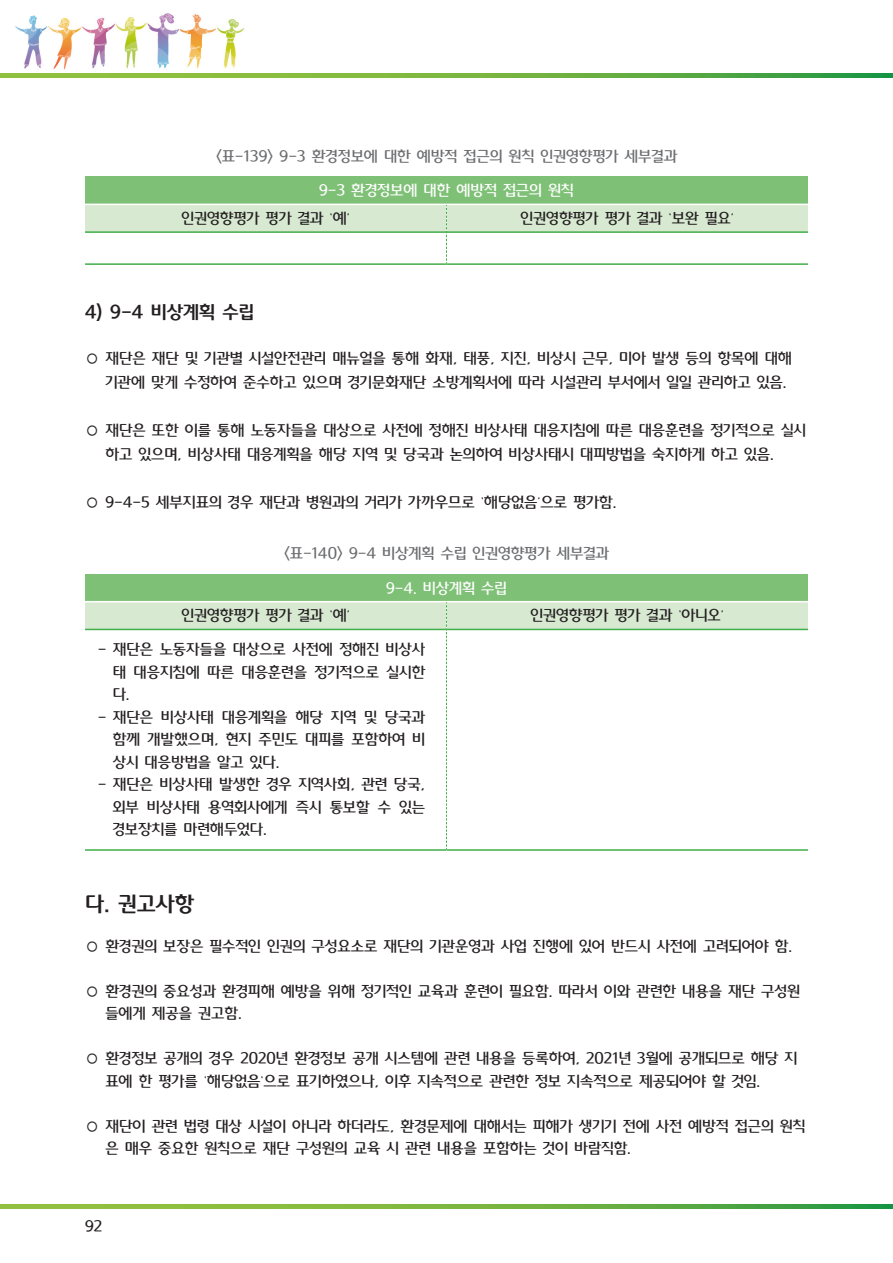
<style>
.page{position:relative;width:893px;height:1263px;background:#fff}
.page>*{position:absolute;margin:0;border:0;box-sizing:border-box;transform-origin:0 0}
.t1{font:21px "LHM";color:#231f20}
.t2{font:18px "LHM";color:#231f20}
.t3{font:15px/22.5px "LHL";color:#231f20}
.t4{font:15px "LHL";color:#6c6d70}
.t5{font:15px "LHL";color:#fff}
</style>
<div class="page">
<img style="left:15px;top:13px;width:230px;height:57px">
<svg style="left:0;top:73px;width:893px;height:5px;background:#6fb340"></svg>
<svg style="left:0;top:1204px;width:892px;height:4px;background:#6fb340"></svg>
<div style="left:85px;top:177px;width:723px;height:27px;background:#7fc077"></div>
<hr style="left:85px;top:263px;width:361px;height:2px;background:#40ae49">
<hr style="left:446px;top:263px;width:362px;height:2px;background:#40ae49">
<svg style="left:85px;top:205px;width:723px;height:59px"></svg>
<div style="left:85px;top:574px;width:723px;height:28px;background:#7fc077"></div>
<hr style="left:85px;top:849px;width:361px;height:2px;background:#40ae49">
<hr style="left:446px;top:849px;width:362px;height:2px;background:#40ae49">
<hr style="left:85px;top:601px;width:361px;height:1px;background:#fff">
<hr style="left:446px;top:601px;width:362px;height:1px;background:#fff">
<svg style="left:85px;top:602px;width:723px;height:247px"></svg>
<p class="t4" style="left:216px;top:148px;width:463px">&lt;표-139&gt; 9-3 환경정보에 대한 예방적 접근의 원칙 인권영향평가 세부결과</p>
<p class="t5" style="left:319px;top:182px;width:256px">9-3 환경정보에 대한 예방적 접근의 원칙</p>
<p class="t3" style="left:182px;top:208px;width:170px">인권영향평가 평가 결과 ‘예’</p>
<p class="t3" style="left:521px;top:208px;width:215px">인권영향평가 평가 결과 ‘보완 필요’</p>
<p class="t2" style="left:85px;top:302px;width:170px">4) 9-4 비상계획 수립</p>
<p class="t3" style="left:105px;top:347px;width:688px;line-height:24px;text-indent:-20px">○ 재단은 재단 및 기관별 시설안전관리 매뉴얼을 통해 화재, 태풍, 지진, 비상시 근무, 미아 발생 등의 항목에 대해 기관에 맞게 수정하여 준수하고 있으며 경기문화재단 소방계획서에 따라 시설관리 부서에서 일일 관리하고 있음.</p>
<p class="t3" style="left:105px;top:419px;width:702px;line-height:24px;text-indent:-20px">○ 재단은 또한 이를 통해 노동자들을 대상으로 사전에 정해진 비상사태 대응지침에 따른 대응훈련을 정기적으로 실시 하고 있으며, 비상사태 대응계획을 해당 지역 및 당국과 논의하여 비상사태시 대피방법을 숙지하게 하고 있음.</p>
<p class="t3" style="left:85px;top:492px;width:533px">○ 9-4-5 세부지표의 경우 재단과 병원과의 거리가 가까우므로 ‘해당없음’으로 평가함.</p>
<p class="t4" style="left:284px;top:545px;width:327px">&lt;표-140&gt; 9-4 비상계획 수립 인권영향평가 세부결과</p>
<p class="t5" style="left:386px;top:579px;width:122px">9-4. 비상계획 수립</p>
<p class="t3" style="left:182px;top:605px;width:170px">인권영향평가 평가 결과 ‘예’</p>
<p class="t3" style="left:530px;top:605px;width:195px">인권영향평가 평가 결과 ‘아니오’</p>
<p class="t3" style="left:113px;top:639px;width:314px;text-align:justify;text-indent:-15px">- 재단은 노동자들을 대상으로 사전에 정해진 비상사 태 대응지침에 따른 대응훈련을 정기적으로 실시한 다.</p>
<p class="t3" style="left:113px;top:707px;width:314px;text-align:justify;text-indent:-15px">- 재단은 비상사태 대응계획을 해당 지역 및 당국과 함께 개발했으며, 현지 주민도 대피를 포함하여 비 상시 대응방법을 알고 있다.</p>
<p class="t3" style="left:113px;top:774px;width:314px;text-align:justify;text-indent:-15px">- 재단은 비상사태 발생한 경우 지역사회, 관련 당국, 외부 비상사태 용역회사에게 즉시 통보할 수 있는 경보장치를 마련해두었다.</p>
<p class="t1" style="left:85px;top:892px;width:111px">다. 권고사항</p>
<p class="t3" style="left:85px;top:935px;width:709px">○ 환경권의 보장은 필수적인 인권의 구성요소로 재단의 기관운영과 사업 진행에 있어 반드시 사전에 고려되어야 함.</p>
<p class="t3" style="left:105px;top:980px;width:696px;text-indent:-20px">○ 환경권의 중요성과 환경피해 예방을 위해 정기적인 교육과 훈련이 필요함. 따라서 이와 관련한 내용을 재단 구성원 들에게 제공을 권고함.</p>
<p class="t3" style="left:105px;top:1048px;width:693px;text-indent:-20px">○ 환경정보 공개의 경우 2020년 환경정보 공개 시스템에 관련 내용을 등록하여, 2021년 3월에 공개되므로 해당 지 표에 한 평가를 ‘해당없음‘으로 표기하였으나, 이후 지속적으로 관련한 정보 지속적으로 제공되어야 할 것임.</p>
<p class="t3" style="left:105px;top:1115px;width:702px;text-indent:-20px">○ 재단이 관련 법령 대상 시설이 아니라 하더라도, 환경문제에 대해서는 피해가 생기기 전에 사전 예방적 접근의 원칙 은 매우 중요한 원칙으로 재단 구성원의 교육 시 관련 내용을 포함하는 것이 바람직함.</p>
<p class="t3" style="left:85px;top:1216px;width:19px">92</p>
</div>
